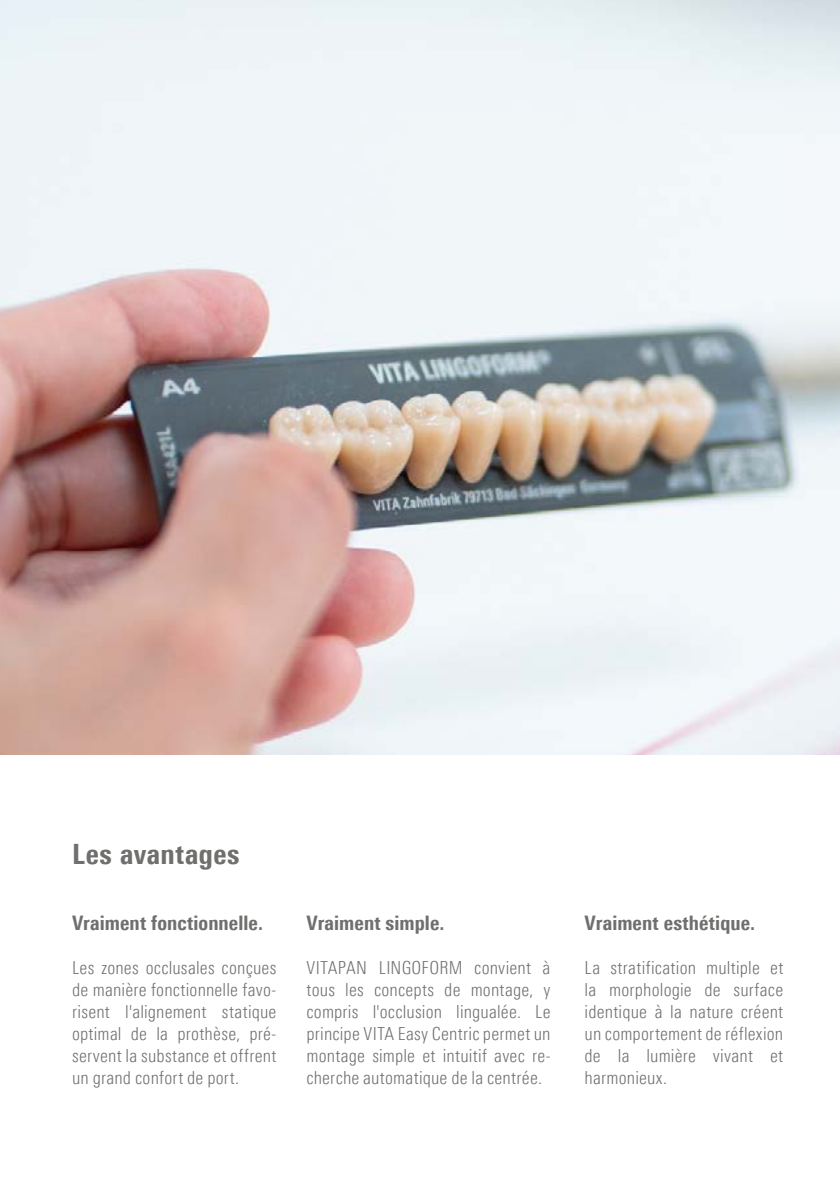
<style>
.page{position:relative;width:840px;height:1191px;background:#fff}
.page>*{position:absolute;margin:0;border:0;box-sizing:border-box;transform-origin:0 0}
.t1{font:800 condensed 28px "Univers Next Pro";letter-spacing:.02em;color:#6f6f6e}
.t2{font:800 condensed 20px "Univers Next Pro";letter-spacing:.005em;color:#6f6f6e}
.t3{font:300 condensed 18px/22px "Univers Next Pro";letter-spacing:.01em;color:#6f6f6e;text-align:justify}
</style>
<div class="page">
<img style="left:0;top:0;width:839px;height:754px">
<h1 class="t1" style="left:72px;top:837px;width:169px">Les avantages</h1>
<p class="t2" style="left:72px;top:911px;width:192px">Vraiment fonctionnelle.</p>
<p class="t3" style="left:72px;top:957px;width:206px">Les zones occlusales conçues de manière fonctionnelle favo&shy;risent l'alignement statique optimal de la prothèse, pré&shy;servent la substance et offrent un grand confort de port.</p>
<p class="t2" style="left:306px;top:911px;width:139px">Vraiment simple.</p>
<p class="t3" style="left:306px;top:957px;width:245px">VITAPAN LINGOFORM convient à tous les concepts de montage, y compris l'occlusion lingualée. Le principe VITA Easy Centric permet un montage simple et intuitif avec re&shy;cherche automatique de la centrée.</p>
<p class="t2" style="left:584px;top:911px;width:172px">Vraiment esthétique.</p>
<p class="t3" style="left:584px;top:957px;width:200px">La stratification multiple et la morphologie de surface identique à la nature créent un comportement de réflexion de la lumière vivant et harmonieux.</p>
</div>
